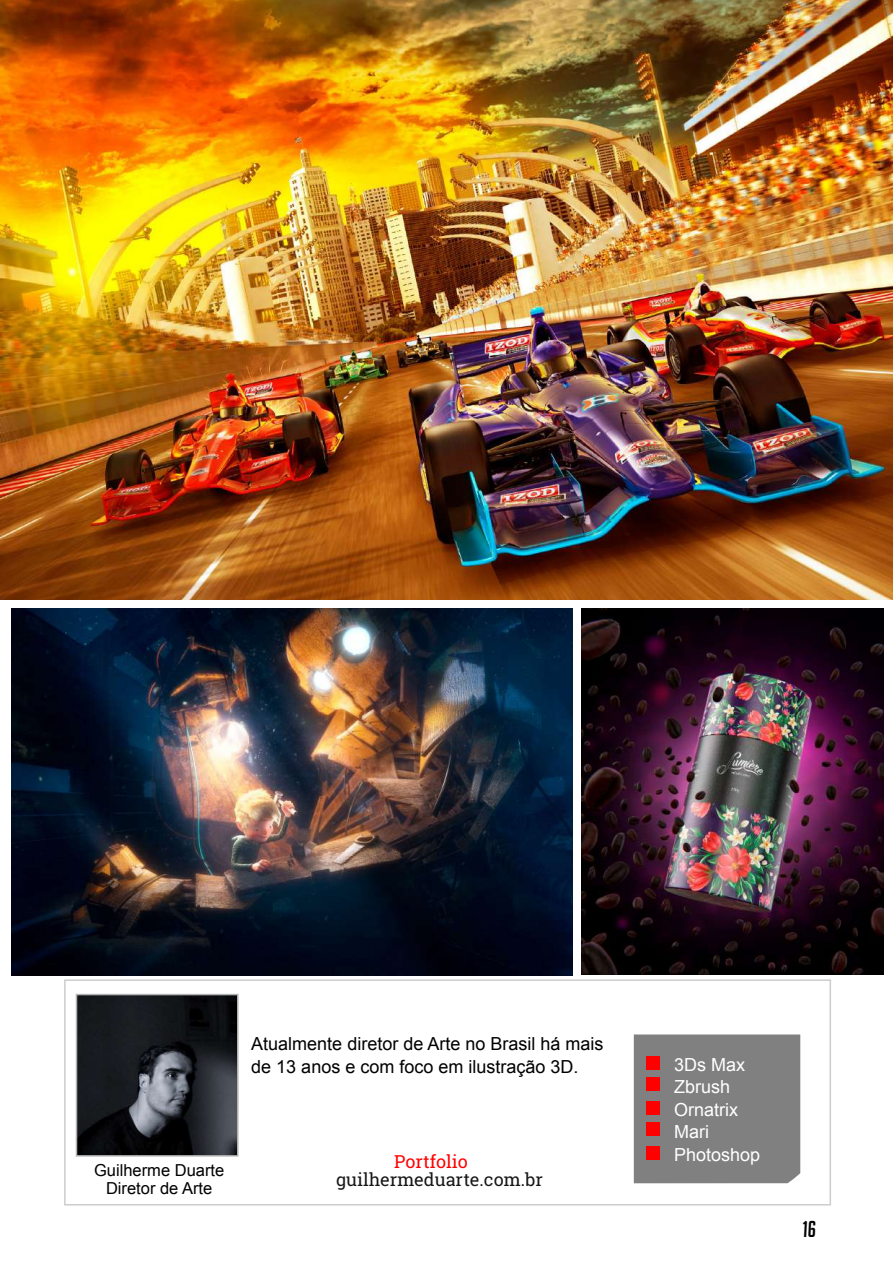
<style>
.page{position:relative;width:893px;height:1263px;background:#fff}
.page>*{position:absolute;margin:0;border:0;box-sizing:border-box;transform-origin:0 0}
.t1{font:italic 22.5px "Big Noodle Titling";color:#000}
.t2{font:18px/22.5px "Arial";color:#000}
.t3{font:18px/22.5px "Arial";color:#fff}
.t4{font:18px "Roboto Slab";color:#171717}
.t5{font:18px "Roboto Slab";color:#f00}
.t6{font:16.5px/18px "Arial";color:#000;text-align:center}
</style>
<div class="page">
<div style="left:64px;top:979px;width:767px;height:226px;border:2px solid #ccc"></div>
<img style="left:0;top:0;width:893px;height:599px">
<img style="left:11px;top:609px;width:561px;height:366px">
<img style="left:581px;top:608px;width:303px;height:366px">
<img style="left:79px;top:997px;width:156px;height:156px">
<div style="left:76px;top:994px;width:162px;height:162px;border:2px solid #b2b2b2"></div>
<div style="left:634px;top:1034px;width:166px;height:149px;background:#808080"></div>
<div style="left:646px;top:1077px;width:13px;height:14px;background:#f00"></div>
<div style="left:646px;top:1101px;width:13px;height:14px;background:#f00"></div>
<div style="left:646px;top:1122px;width:13px;height:14px;background:#f00"></div>
<div style="left:646px;top:1146px;width:13px;height:14px;background:#f00"></div>
<div style="left:646px;top:1056px;width:13px;height:14px;background:#f00"></div>
<p class="t2" style="left:251px;top:1033px;width:354px">Atualmente diretor de Arte no Brasil há mais de 13 anos e com foco em ilustração 3D.</p>
<p class="t6" style="left:94px;top:1161px;width:132px">Guilherme Duarte<br>Diretor de Arte</p>
<p class="t5" style="left:394px;top:1149px;width:75px">Portfolio</p>
<p class="t4" style="left:336px;top:1167px;width:208px">guilhermeduarte.com.br</p>
<p class="t3" style="left:674px;top:1053px;width:88px">3Ds Max<br>Zbrush<br>Ornatrix<br>Mari<br>Photoshop</p>
<p class="t1" style="left:802px;top:1217px;width:15px">16</p>
</div>
